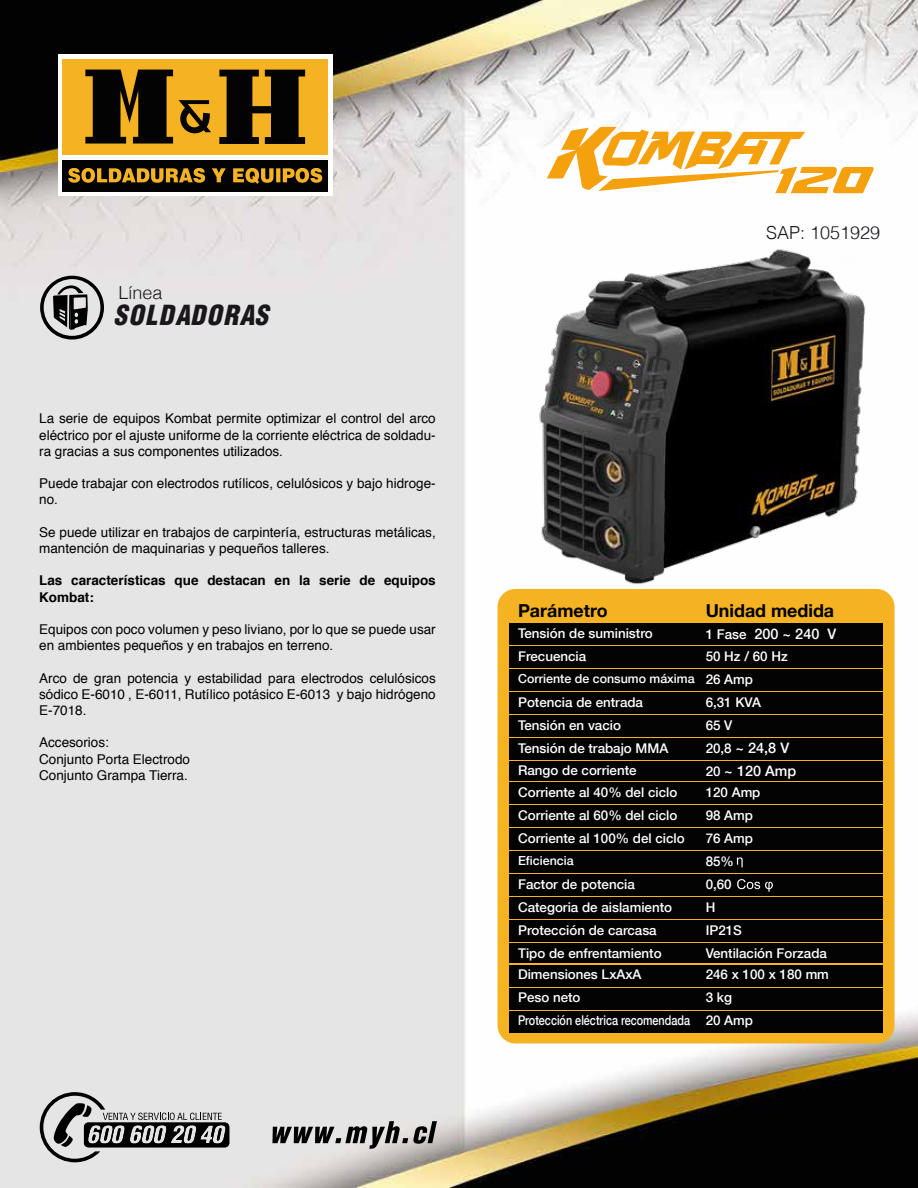
<style>
.page{position:relative;width:918px;height:1188px;background:#fff}
.page>*{position:absolute;margin:0;border:0;box-sizing:border-box;transform-origin:0 0}
.t1{font:italic 900 27px "Switzerland Cond";color:#1a171b}
.t2{font:300 18px "Helvetica";color:#1a171c}
.t3{font:300 18px "Helvetica";color:#1a171b}
.t4{font:700 17.85px "Helvetica Neue";color:#000}
.t5{font:500 14.55px "Helvetica Neue";color:#fff}
.t6{font:13.5px/16.2px "Helvetica";color:#000}
.t7{font:700 13.5px/16.2px "Helvetica";color:#000}
.t8{font:500 13.35px/23px "Helvetica Neue";color:#fff}
.t9{font:500 12.45px "Helvetica Neue";color:#fff}
.s1{font-size:13.35px}
</style>
<div class="page">
<img style="left:0;top:0;width:918px;height:1188px">
<div style="left:58px;top:54px;width:274px;height:142px;background:#fff"></div>
<div style="left:62px;top:160px;width:266px;height:31px;background:#030304"></div>
<svg style="left:68px;top:168px;width:254px;height:16px"></svg>
<div style="left:62px;top:59px;width:266px;height:95px;background:#f5b223"></div>
<svg style="left:85px;top:70px;width:88px;height:74px"></svg>
<svg style="left:219px;top:70px;width:86px;height:74px"></svg>
<svg style="left:179px;top:100px;width:32px;height:33px"></svg>
<svg style="left:40px;top:1092px;width:189px;height:70px"></svg>
<svg style="left:272px;top:1121px;width:165px;height:28px"></svg>
<svg style="left:40px;top:276px;width:64px;height:64px"></svg>
<img style="left:480px;top:214px;width:438px;height:379px">
<svg style="left:547px;top:127px;width:327px;height:66px"></svg>
<div style="left:498px;top:589px;width:397px;height:454px;background:#f5b223;border-radius:18px"></div>
<div style="left:509px;top:624px;width:186px;height:21px;background:#030304"></div>
<div style="left:509px;top:647px;width:186px;height:21px;background:#030304"></div>
<div style="left:697px;top:624px;width:186px;height:21px;background:#030304"></div>
<div style="left:697px;top:647px;width:186px;height:21px;background:#030304"></div>
<div style="left:509px;top:669px;width:186px;height:22px;background:#030304"></div>
<div style="left:509px;top:692px;width:186px;height:22px;background:#030304"></div>
<div style="left:697px;top:669px;width:186px;height:22px;background:#030304"></div>
<div style="left:697px;top:692px;width:186px;height:22px;background:#030304"></div>
<div style="left:509px;top:715px;width:186px;height:22px;background:#030304"></div>
<div style="left:509px;top:738px;width:186px;height:22px;background:#030304"></div>
<div style="left:697px;top:715px;width:186px;height:22px;background:#030304"></div>
<div style="left:697px;top:738px;width:186px;height:22px;background:#030304"></div>
<div style="left:509px;top:761px;width:186px;height:20px;background:#030304"></div>
<div style="left:509px;top:783px;width:186px;height:21px;background:#030304"></div>
<div style="left:697px;top:761px;width:186px;height:20px;background:#030304"></div>
<div style="left:697px;top:783px;width:186px;height:21px;background:#030304"></div>
<div style="left:509px;top:806px;width:186px;height:21px;background:#030304"></div>
<div style="left:509px;top:829px;width:186px;height:21px;background:#030304"></div>
<div style="left:697px;top:806px;width:186px;height:21px;background:#030304"></div>
<div style="left:697px;top:829px;width:186px;height:21px;background:#030304"></div>
<div style="left:509px;top:852px;width:186px;height:21px;background:#030304"></div>
<div style="left:509px;top:875px;width:186px;height:21px;background:#030304"></div>
<div style="left:697px;top:852px;width:186px;height:21px;background:#030304"></div>
<div style="left:697px;top:875px;width:186px;height:21px;background:#030304"></div>
<div style="left:509px;top:898px;width:186px;height:21px;background:#030304"></div>
<div style="left:509px;top:921px;width:186px;height:21px;background:#030304"></div>
<div style="left:697px;top:898px;width:186px;height:21px;background:#030304"></div>
<div style="left:697px;top:921px;width:186px;height:21px;background:#030304"></div>
<div style="left:509px;top:943px;width:186px;height:20px;background:#030304"></div>
<div style="left:509px;top:965px;width:186px;height:21px;background:#030304"></div>
<div style="left:697px;top:943px;width:186px;height:20px;background:#030304"></div>
<div style="left:697px;top:965px;width:186px;height:21px;background:#030304"></div>
<div style="left:509px;top:988px;width:186px;height:21px;background:#030304"></div>
<div style="left:509px;top:1011px;width:186px;height:21px;background:#030304"></div>
<div style="left:697px;top:988px;width:186px;height:21px;background:#030304"></div>
<div style="left:697px;top:1011px;width:186px;height:21px;background:#030304"></div>
<svg style="left:737px;top:879px;width:36px;height:13px"></svg>
<svg style="left:737px;top:857px;width:6px;height:10px"></svg>
<h2 class="t3" style="left:118px;top:278px;width:46px">Línea</h2>
<h1 class="t1" style="left:113px;top:298px;width:158px">SOLDADORAS</h1>
<p class="t6" style="left:39px;top:411px;width:398px;text-align:justify">La serie de equipos Kombat permite optimizar el control del arco eléctrico por el ajuste uniforme de la corriente eléctrica de soldadu&shy;ra gracias a sus componentes utilizados.</p>
<p class="t6" style="left:39px;top:476px;width:398px">Puede trabajar con electrodos rutílicos, celulósicos y bajo hidroge&shy;no.</p>
<p class="t6" style="left:39px;top:524px;width:398px">Se puede utilizar en trabajos de carpintería, estructuras metálicas, mantención de maquinarias y pequeños talleres.</p>
<p class="t7" style="left:39px;top:573px;width:398px">Las características que destacan en la serie de equipos<br>Kombat:</p>
<p class="t6" style="left:39px;top:622px;width:398px">Equipos con poco volumen y peso liviano, por lo que se puede usar en ambientes pequeños y en trabajos en terreno.</p>
<p class="t6" style="left:39px;top:670px;width:398px;text-align:justify">Arco de gran potencia y estabilidad para electrodos celulósicos sódico E-6010 , E-6011, Rutílico potásico E-6013 y bajo hidrógeno E-7018.</p>
<p class="t6" style="left:39px;top:735px;width:152px">Accesorios:<br>Conjunto Porta Electrodo<br>Conjunto Grampa Tierra.</p>
<h2 class="t2" style="left:766px;top:217px;width:116px">SAP: 1051929</h2>
<h3 class="t4" style="left:518px;top:600px;width:91px">Parámetro</h3>
<p class="t8" style="left:518px;top:621px;width:136px">Tensión de suministro<br>Frecuencia</p>
<p class="t9" style="left:518px;top:671px;width:178px">Corriente de consumo máxima</p>
<p class="t8" style="left:518px;top:690px;width:126px">Potencia de entrada</p>
<h3 class="t4" style="left:706px;top:600px;width:130px">Unidad medida</h3>
<p class="t5" style="left:706px;top:625px;width:132px"><span class="s1">1 Fase</span> 200 ~ 240 V</p>
<p class="t8" style="left:706px;top:644px;width:84px">50 Hz / 60 Hz</p>
<p class="t8" style="left:706px;top:667px;width:57px">26 Amp<br>6,31 KVA</p>
<p class="t8" style="left:518px;top:713px;width:152px">Tensión en vacio<br>Tensión de trabajo MMA</p>
<p class="t8" style="left:706px;top:713px;width:28px">65 V</p>
<p class="t5" style="left:706px;top:739px;width:85px"><span class="s1">20,8</span> ~ 24,8 V</p>
<p class="t8" style="left:518px;top:760px;width:161px;line-height:21.5px">Rango de corriente<br>Corriente al 40% del ciclo</p>
<p class="t5" style="left:706px;top:762px;width:92px"><span class="s1">20</span> ~ 120 Amp</p>
<p class="t8" style="left:706px;top:780px;width:56px">120 Amp</p>
<p class="t8" style="left:518px;top:803px;width:168px">Corriente al 60% del ciclo<br>Corriente al 100% del ciclo</p>
<p class="t8" style="left:706px;top:803px;width:49px">98 Amp<br>76 Amp</p>
<p class="t9" style="left:518px;top:853px;width:57px">Eficiencia</p>
<p class="t8" style="left:518px;top:873px;width:118px">Factor de potencia</p>
<p class="t8" style="left:706px;top:850px;width:30px">85%<br>0,60</p>
<p class="t8" style="left:518px;top:896px;width:156px">Categoria de aislamiento<br>Protección de carcasa</p>
<p class="t8" style="left:706px;top:896px;width:38px">H<br>IP21S</p>
<p class="t8" style="left:518px;top:942px;width:145px;line-height:21.5px">Tipo de enfrentamiento<br>Dimensiones LxAxA</p>
<p class="t8" style="left:706px;top:942px;width:125px;line-height:21.5px">Ventilación Forzada<br>246 x 100 x 180 mm</p>
<p class="t8" style="left:518px;top:986px;width:174px">Peso neto<br>Protección eléctrica recomendada</p>
<p class="t8" style="left:706px;top:986px;width:49px">3 kg<br>20 Amp</p>
</div>
